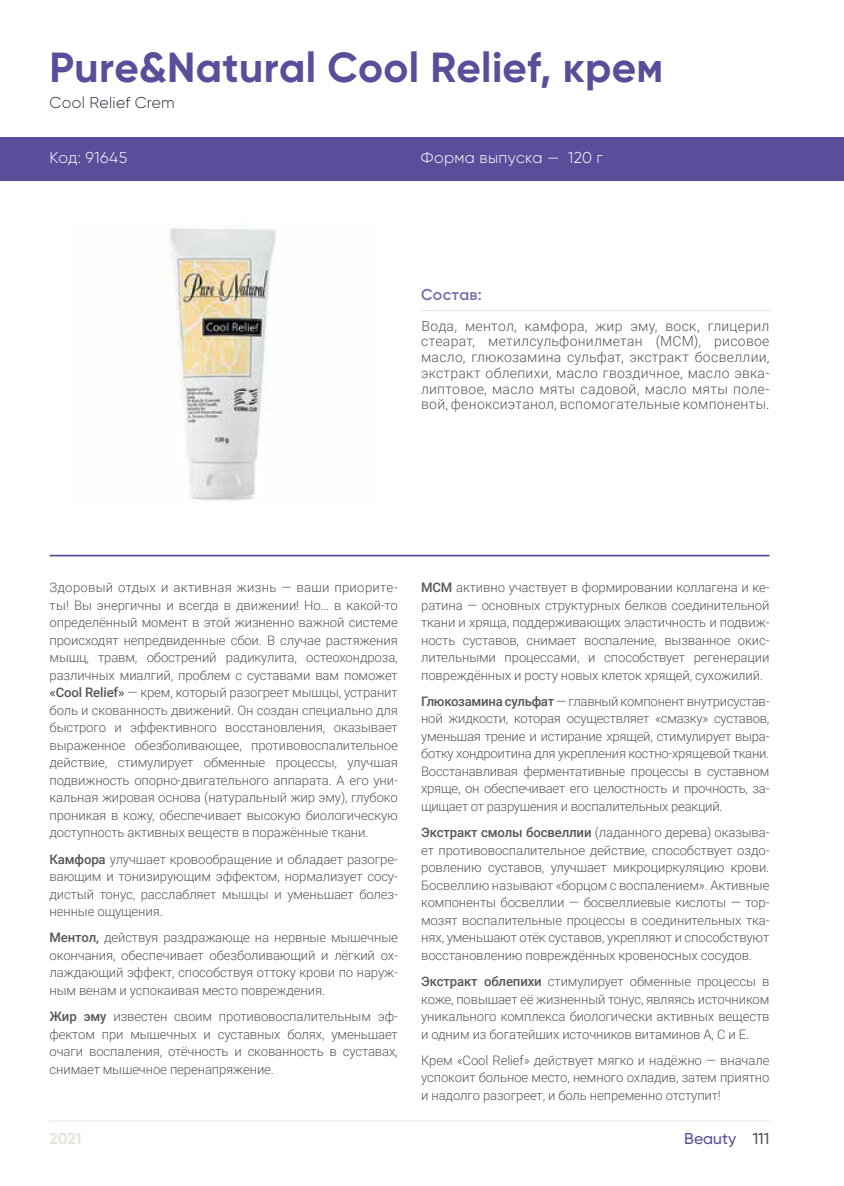
<style>
.page{position:relative;width:844px;height:1186px;background:#fff}
.page>*{position:absolute;margin:0;border:0;box-sizing:border-box;transform-origin:0 0}
.t1{font:700 42px "Gilroy";letter-spacing:.005em;color:#5c4d9b}
.t2{font:300 15.75px "Gilroy";letter-spacing:.02em;color:#fff}
.t3{font:300 15.75px "Gilroy";letter-spacing:.02em;color:#25303b}
.t4{font:500 15.75px "Gilroy";color:#5c4d9b}
.t5{font:600 15.75px "Gilroy";letter-spacing:.02em;color:#7a6caf}
.t6{font:700 15.75px "Gilroy";color:#e0e8de}
.t7{font:300 14px/15.8px "Roboto";letter-spacing:.02em;color:#575756;text-align:justify}
.t8{font:300 13.12px/17.5px "Roboto";letter-spacing:-.01em;color:#575756;text-align:justify}
.s1{font-weight:500}
.s2{color:#575756}
</style>
<div class="page">
<hr style="left:50px;top:1120px;width:719px;height:1px;background:#e0e8de">
<div style="left:0;top:137px;width:843px;height:44px;background:#5c4d9b"></div>
<img style="left:169px;top:228px;width:107px;height:273px">
<hr style="left:50px;top:555px;width:719px;height:1px;background:#5c4d9b">
<hr style="left:421px;top:310px;width:348px;height:1px;background:#e0e8de">
<h1 class="t1" style="left:50px;top:41px;width:615px">Pure&amp;Natural Cool Relief, крем</h1>
<p class="t3" style="left:50px;top:93px;width:127px">Cool Relief Crem</p>
<p class="t2" style="left:50px;top:148px;width:79px">Код: 91645</p>
<p class="t2" style="left:421px;top:148px;width:183px">Форма выпуска — 120 г</p>
<p class="t5" style="left:421px;top:285px;width:62px">Cостав:</p>
<p class="t7" style="left:421px;top:317px;width:350px">Вода, ментол, камфора, жир эму, воск, глицерил стеарат, метилсульфонилметан (МСМ), рисовое масло, глюкозамина сульфат, экстракт босвеллии, экстракт облепихи, масло гвоздичное, масло эвка&shy;липтовое, масло мяты садовой, масло мяты поле&shy;вой, феноксиэтанол, вспомогательные компоненты.</p>
<p class="t8" style="left:50px;top:578px;width:350px">Здоровый отдых и активная жизнь — ваши приорите&shy;ты! Вы энергичны и всегда в движении! Но… в какой-то определённый момент в этой жизненно важной системе происходят непредвиденные сбои. В случае растяжения мышц, травм, обострений радикулита, остеохондроза, различных миалгий, проблем с суставами вам поможет <span class="s1">«Cool Relief»</span> — крем, который разогреет мышцы, устранит боль и скованность движений. Он создан специально для быстрого и эффективного восстановления, оказывает выраженное обезболивающее, противовоспалительное действие, стимулирует обменные процессы, улучшая подвижность опорно-двигательного аппарата. А его уни&shy;кальная жировая основа (натуральный жир эму), глубоко проникая в кожу, обеспечивает высокую биологическую доступность активных веществ в поражённые ткани.</p>
<p class="t8" style="left:50px;top:849px;width:349px"><span class="s1">Камфора</span> улучшает кровообращение и обладает разогре&shy;вающим и тонизирующим эффектом, нормализует сосу&shy;дистый тонус, расслабляет мышцы и уменьшает болез&shy;ненные ощущения.</p>
<p class="t8" style="left:50px;top:928px;width:350px"><span class="s1">Ментол,</span> действуя раздражающе на нервные мышечные окончания, обеспечивает обезболивающий и лёгкий ох&shy;лаждающий эффект, способствуя оттоку крови по наруж&shy;ным венам и успокаивая место повреждения.</p>
<p class="t8" style="left:50px;top:1007px;width:349px"><span class="s1">Жир эму</span> известен своим противовоспалительным эф&shy;фектом при мышечных и суставных болях, уменьшает очаги воспаления, отёчность и скованность в суставах, снимает мышечное перенапряжение.</p>
<p class="t8" style="left:421px;top:578px;width:350px"><span class="s1">МСМ</span> активно участвует в формировании коллагена и ке&shy;ратина — основных структурных белков соединительной ткани и хряща, поддерживающих эластичность и подвиж&shy;ность суставов, снимает воспаление, вызванное окис&shy;лительными процессами, и способствует регенерации повреждённых и росту новых клеток хрящей, сухожилий.</p>
<p class="t8" style="left:421px;top:692px;width:350px"><span class="s1">Глюкозамина сульфат</span> — главный компонент внутрисустав&shy;ной жидкости, которая осуществляет «смазку» суставов, уменьшая трение и истирание хрящей, стимулирует выра&shy;ботку хондроитина для укрепления костно-хрящевой ткани.<br>Восстанавливая ферментативные процессы в суставном хряще, он обеспечивает его целостность и прочность, за&shy;щищает от разрушения и воспалительных реакций.</p>
<p class="t8" style="left:421px;top:823px;width:350px"><span class="s1">Экстракт смолы босвеллии</span> (ладанного дерева) оказыва&shy;ет противовоспалительное действие, способствует оздо&shy;ровлению суставов, улучшает микроциркуляцию крови.<br>Босвеллию называют «борцом с воспалением». Активные компоненты босвеллии — босвеллиевые кислоты — тор&shy;мозят воспалительные процессы в соединительных тка&shy;нях, уменьшают отёк суставов, укрепляют и способствуют восстановлению повреждённых кровеносных сосудов.</p>
<p class="t8" style="left:421px;top:972px;width:349px"><span class="s1">Экстракт облепихи</span> стимулирует обменные процессы в коже, повышает её жизненный тонус, являясь источником уникального комплекса биологически активных веществ и одним из богатейших источников витаминов А, С и Е.</p>
<p class="t8" style="left:421px;top:1051px;width:349px">Крем «Cool Relief» действует мягко и надёжно — вначале успокоит больное место, немного охладив, затем приятно и надолго разогреет, и боль непременно отступит!</p>
<p class="t6" style="left:50px;top:1128px;width:34px">2021</p>
<p class="t4" style="left:684px;top:1128px;width:87px">Beauty <span class="s2">111</span></p>
</div>
